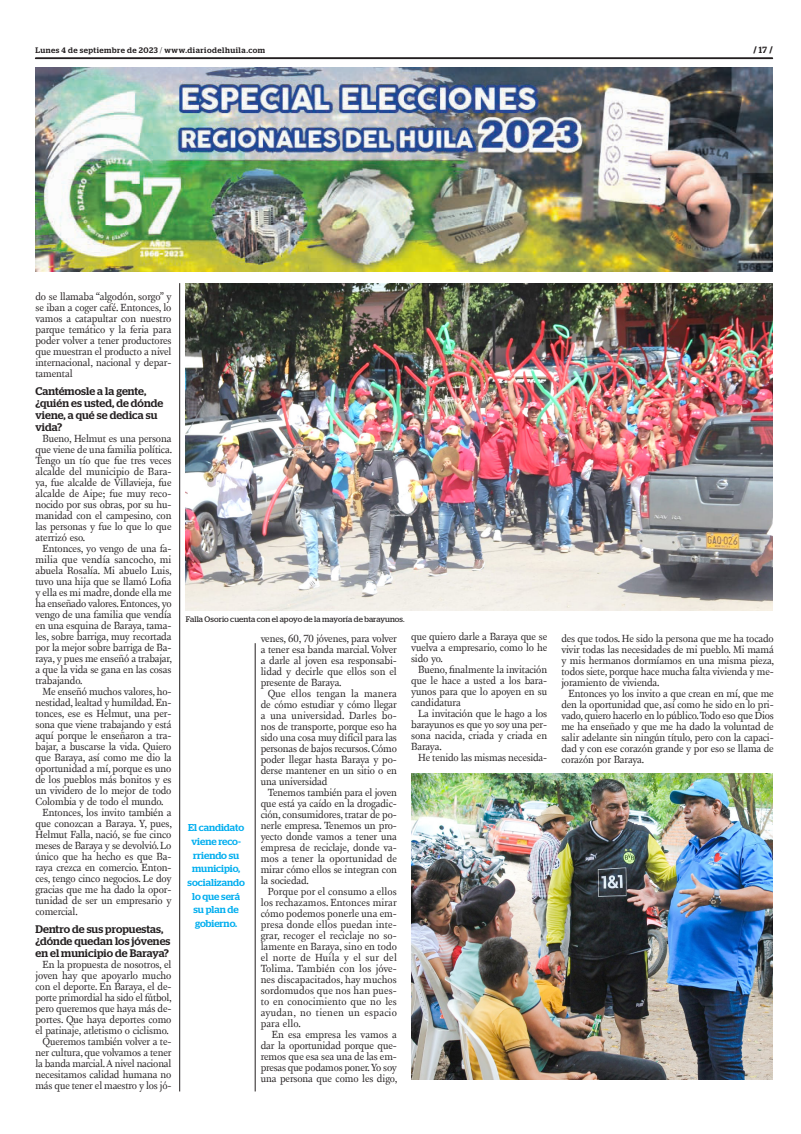
<style>
.page{position:relative;width:801px;height:1134px;background:#fff}
.page>*{position:absolute;margin:0;border:0;box-sizing:border-box;transform-origin:0 0}
.INTERTITULO{font:500 11px/12px "Stag";letter-spacing:.005em;color:#231f20}
.TEXTO{font:10.6px/11px "New Fournier BP";letter-spacing:-.01em;color:#231f20;text-align:justify}
.DESTACADO_AZUL{font:500 10px/13.7px "Stag";color:#00aeef;text-align:center}
.t1{font:700 9px "Stag";color:#231f20}
.PIE_DE_FOTO{font:8px "Stag";letter-spacing:.005em;color:#231f20}
.t2{font:500 8px "Stag";letter-spacing:.06em;color:#231f20}
.s1{font-weight:300}
.s2{font-weight:500}
</style>
<div class="page">
<svg style="left:35px;top:58px;width:738px;height:1px"></svg>
<img style="left:35px;top:67px;width:737px;height:204px">
<img style="left:186px;top:283px;width:586px;height:327px">
<img style="left:411px;top:774px;width:361px;height:306px">
<hr style="left:255px;top:643px;width:1px;height:448px;background:#231f20">
<hr style="left:179px;top:283px;width:1px;height:808px;background:#231f20">
<p class="t2" style="left:35px;top:45px;width:231px">Lunes 4 de septiembre de 2023 <span class="s1">/</span> www.diariodelhuila.com</p>
<p class="t1" style="left:753px;top:45px;width:21px">/ <span class="s2">17</span> /</p>
<p class="TEXTO" style="left:35px;top:291px;width:138px">do se llamaba “algodón, sorgo” y se iban a coger café. Entonces, lo vamos a catapultar con nuestro parque temático y la feria para poder volver a tener productores que muestran el producto a nivel internacional, nacional y depar&shy;tamental</p>
<p class="INTERTITULO" style="left:35px;top:385px;width:129px">Cantémosle a la gente, ¿quién es usted, de dónde viene, a qué se dedica su vida?</p>
<p class="TEXTO" style="left:35px;top:433px;width:138px;text-indent:7px">Bueno, Helmut es una persona que viene de una familia política.<br>Tengo un tío que fue tres veces alcalde del municipio de Bara&shy;ya, fue alcalde de Villavieja, fue alcalde de Aipe; fue muy reco&shy;nocido por sus obras, por su hu&shy;manidad con el campesino, con las personas y fue lo que lo que aterrizó eso.</p>
<p class="TEXTO" style="left:35px;top:543px;width:138px;text-indent:7px">Entonces, yo vengo de una fa&shy;milia que vendía sancocho, mi abuela Rosalía. Mi abuelo Luis, tuvo una hija que se llamó Lofia y ella es mi madre, donde ella me ha enseñado valores. Entonces, yo vengo de una familia que vendía en una esquina de Baraya, tama&shy;les, sobre barriga, muy recortada por la mejor sobre barriga de Ba&shy;raya, y pues me enseñó a trabajar, a que la vida se gana en las cosas trabajando.</p>
<p class="TEXTO" style="left:35px;top:686px;width:138px;text-indent:7px">Me enseñó muchos valores, ho&shy;nestidad, lealtad y humildad. En&shy;tonces, ese es Helmut, una per&shy;sona que viene trabajando y está aquí porque le enseñaron a tra&shy;bajar, a buscarse la vida. Quiero que Baraya, así como me dio la oportunidad a mí, porque es uno de los pueblos más bonitos y es un vividero de lo mejor de todo Colombia y de todo el mundo.</p>
<p class="TEXTO" style="left:35px;top:807px;width:138px;text-indent:7px">Entonces, los invito también a que conozcan a Baraya. Y, pues, Helmut Falla, nació, se fue cinco meses de Baraya y se devolvió. Lo único que ha hecho es que Ba&shy;raya crezca en comercio. Enton&shy;ces, tengo cinco negocios. Le doy gracias que me ha dado la opor&shy;tunidad de ser un empresario y comercial.</p>
<p class="INTERTITULO" style="left:35px;top:922px;width:136px">Dentro de sus propuestas, ¿dónde quedan los jóvenes en el municipio de Baraya?</p>
<p class="TEXTO" style="left:35px;top:958px;width:138px;text-indent:7px">En la propuesta de nosotros, el joven hay que apoyarlo mucho con el deporte. En Baraya, el de&shy;porte primordial ha sido el fútbol, pero queremos que haya más de&shy;portes. Que haya deportes como el patinaje, atletismo o ciclismo.</p>
<p class="TEXTO" style="left:35px;top:1035px;width:138px;text-indent:7px">Queremos también volver a te&shy;ner cultura, que volvamos a tener la banda marcial. A nivel nacional necesitamos calidad humana no más que tener el maestro y los jó-</p>
<p class="PIE_DE_FOTO" style="left:186px;top:614px;width:220px">Falla Osorio cuenta con el apoyo de la mayoría de barayunos.</p>
<p class="DESTACADO_AZUL" style="left:188px;top:821px;width:59px">El candidato viene reco&shy;rriendo su municipio, socializando lo que será su plan de gobierno.</p>
<p class="TEXTO" style="left:261px;top:633px;width:138px">venes, 60, 70 jóvenes, para volver a tener esa banda marcial. Volver a darle al joven esa responsabi&shy;lidad y decirle que ellos son el presente de Baraya.</p>
<p class="TEXTO" style="left:261px;top:688px;width:138px;text-indent:7px">Que ellos tengan la manera de cómo estudiar y cómo llegar a una universidad. Darles bo&shy;nos de transporte, porque eso ha sido una cosa muy difícil para las personas de bajos recursos. Cómo poder llegar hasta Baraya y po&shy;derse mantener en un sitio o en una universidad</p>
<p class="TEXTO" style="left:261px;top:787px;width:138px;text-indent:7px">Tenemos también para el joven que está ya caído en la drogadic&shy;ción, consumidores, tratar de po&shy;nerle empresa. Tenemos un pro&shy;yecto donde vamos a tener una empresa de reciclaje, donde va&shy;mos a tener la oportunidad de mirar cómo ellos se integran con la sociedad.</p>
<p class="TEXTO" style="left:261px;top:886px;width:138px;text-indent:7px">Porque por el consumo a ellos los rechazamos. Entonces mirar cómo podemos ponerle una em&shy;presa donde ellos puedan inte&shy;grar, recoger el reciclaje no so&shy;lamente en Baraya, sino en todo el norte de Huila y el sur del Tolima. También con los jóve&shy;nes discapacitados, hay muchos sordomudos que nos han pues&shy;to en conocimiento que no les ayudan, no tienen un espacio para ello.</p>
<p class="TEXTO" style="left:261px;top:1029px;width:138px;text-indent:11px">En esa empresa les vamos a dar la oportunidad porque que&shy;remos que esa sea una de las em&shy;presas que podamos poner. Yo soy una persona que como les digo,</p>
<p class="TEXTO" style="left:411px;top:631px;width:138px">que quiero darle a Baraya que se vuelva a empresario, como lo he sido yo.</p>
<p class="TEXTO" style="left:411px;top:664px;width:138px;text-indent:7px">Bueno, finalmente la invitación que le hace a usted a los bara&shy;yunos para que lo apoyen en su candidatura</p>
<p class="TEXTO" style="left:411px;top:708px;width:138px;text-indent:7px">La invitación que le hago a los barayunos es que yo soy una per&shy;sona nacida, criada y criada en Baraya.</p>
<p class="TEXTO" style="left:418px;top:752px;width:130px">He tenido las mismas necesida-</p>
<p class="TEXTO" style="left:561px;top:633px;width:214px">des que todos. He sido la persona que me ha tocado vivir todas las necesidades de mi pueblo. Mi mamá y mis hermanos dormíamos en una misma pieza, todos siete, porque hace mucha falta vivienda y me&shy;joramiento de vivienda.</p>
<p class="TEXTO" style="left:561px;top:688px;width:214px;text-indent:7px">Entonces yo los invito a que crean en mí, que me den la oportunidad que, así como he sido en lo pri&shy;vado, quiero hacerlo en lo público. Todo eso que Dios me ha enseñado y que me ha dado la voluntad de salir adelante sin ningún título, pero con la capaci&shy;dad y con ese corazón grande y por eso se llama de corazón por Baraya.</p>
</div>
